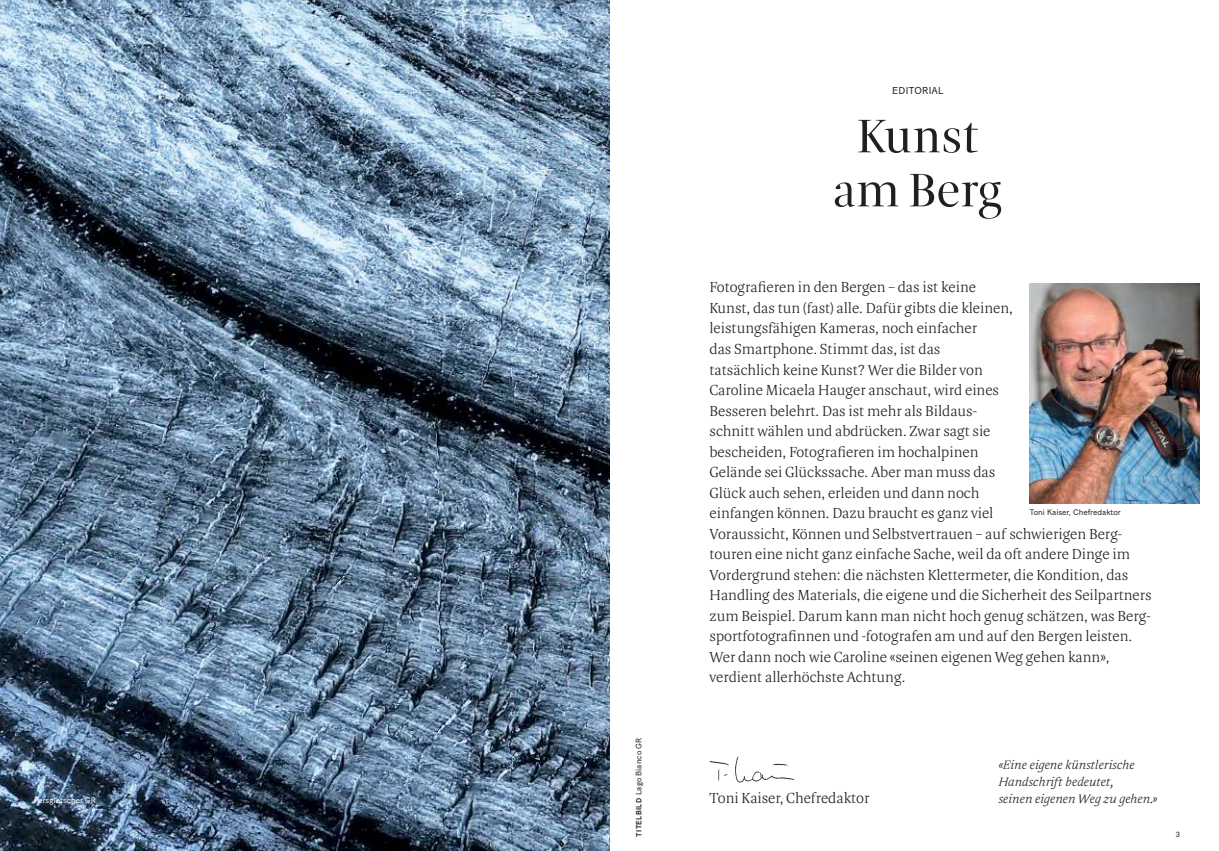
<style>
.page{position:relative;width:1219px;height:851px;background:#fff}
.page>*{position:absolute;margin:0;border:0;box-sizing:border-box;transform-origin:0 0}
.t1{font:50px/54px "Aleksei Display 09 Lightfine";color:#221f1f;text-align:center}
.t2{font:100 15.5px/20.5px "Aleksei";color:#221f1f}
.t3{font:italic 100 13px/17px "Aleksei";letter-spacing:.005em;color:#221f1f}
.t4{font:10px "Baton Turbo";letter-spacing:.03em;color:#221f1f}
.t5{font:8px "Baton Turbo";letter-spacing:.005em;color:#221f1f}
.t6{font:8px "Baton Turbo";letter-spacing:.005em;color:#fff}
.t7{font:7.5px "Baton Turbo";color:#221f1f}
.s1{font-weight:500;font-size:7.5px}
</style>
<div class="page">
<img style="left:0;top:0;width:609px;height:850px">
<img style="left:709px;top:756px;width:86px;height:27px">
<img style="left:1030px;top:284px;width:170px;height:219px">
<p class="t6" style="left:34px;top:796px;width:63px">Persgletscher GR</p>
<p class="t5" style="left:635px;top:836px;width:100px;rotate:-90deg"><span class="s1">TITELBILD</span> Lago Bianco GR</p>
<p class="t4" style="left:892px;top:86px;width:53px">EDITORIAL</p>
<p class="t1" style="left:833px;top:113px;width:171px">Kunst am Berg</p>
<p class="t2" style="left:709px;top:278px;width:444px">Fotografieren in den Bergen – das ist keine<br>Kunst, das tun (fast) alle. Dafür gibts die kleinen,<br>leistungsfähigen Kameras, noch einfacher<br>das Smartphone. Stimmt das, ist das<br>tatsächlich keine Kunst? Wer die Bilder von<br>Caroline Micaela Hauger anschaut, wird eines<br>Besseren belehrt. Das ist mehr als Bildaus-<br>schnitt wählen und abdrücken. Zwar sagt sie<br>bescheiden, Fotografieren im hochalpinen<br>Gelände sei Glückssache. Aber man muss das<br>Glück auch sehen, erleiden und dann noch<br>einfangen können. Dazu braucht es ganz viel<br>Voraussicht, Können und Selbstvertrauen – auf schwierigen Berg&shy;touren eine nicht ganz einfache Sache, weil da oft andere Dinge im Vordergrund stehen: die nächsten Klettermeter, die Kondition, das Handling des Materials, die eigene und die Sicherheit des Seilpartners zum Beispiel. Darum kann man nicht hoch genug schätzen, was Berg&shy;sportfotografinnen und -fotografen am und auf den Bergen leisten.<br>Wer dann noch wie Caroline «seinen eigenen Weg gehen kann», verdient allerhöchste Achtung.</p>
<p class="t5" style="left:1030px;top:508px;width:92px">Toni Kaiser, Chefredaktor</p>
<p class="t2" style="left:709px;top:788px;width:161px">Toni Kaiser, Chefredaktor</p>
<p class="t3" style="left:999px;top:757px;width:160px">«Eine eigene künstlerische<br>Handschrift bedeutet,<br>seinen eigenen Weg zu gehen.»</p>
<p class="t7" style="left:1176px;top:830px;width:6px">3</p>
</div>
